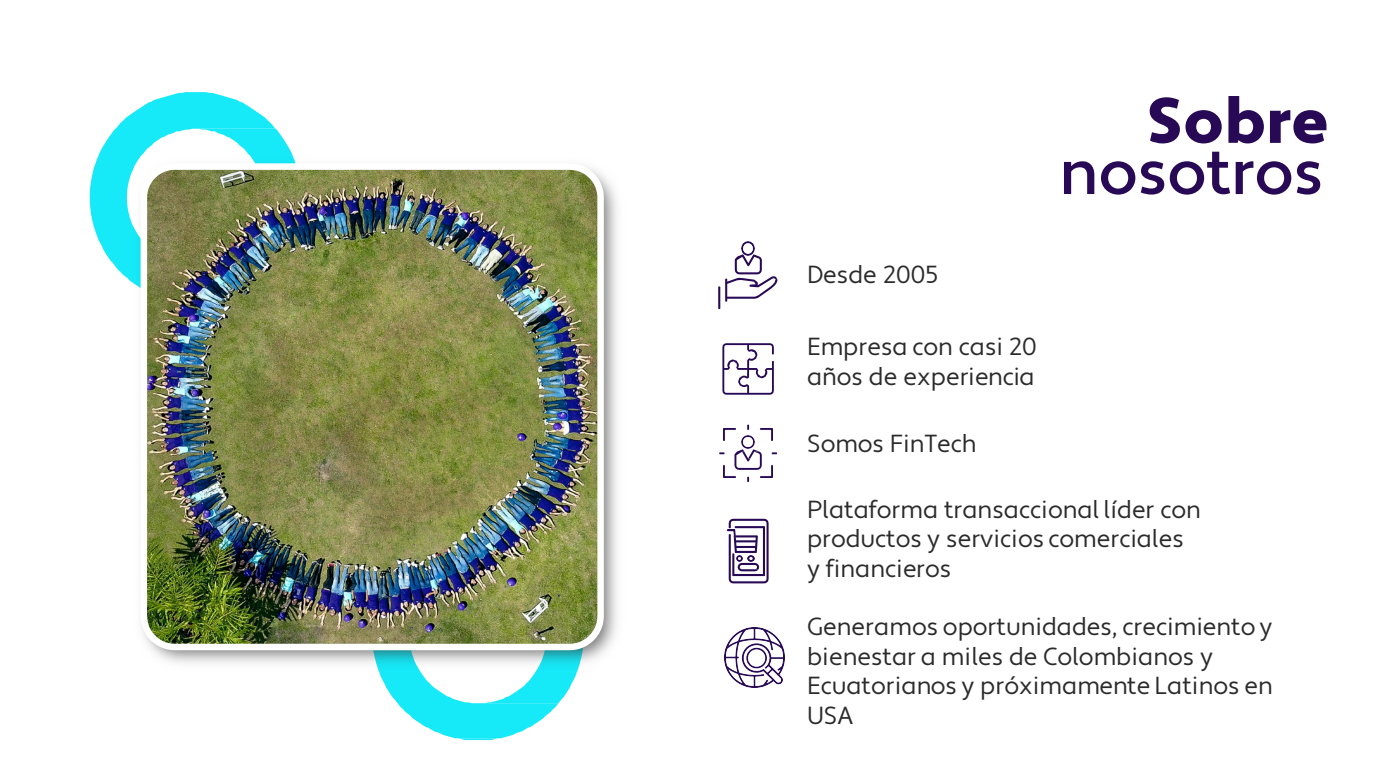
<style>
.page{position:relative;width:1385px;height:780px;background:#fff}
.page>*{position:absolute;margin:0;border:0;box-sizing:border-box;transform-origin:0 0}
.t1{font:500 64.05px "Apertura";color:#280955}
.t2{font:900 64.05px "Apertura";letter-spacing:.01em;color:#280955}
.t3{font:24.68px/29.4px "Apertura";color:#2b2b2b}
</style>
<div class="page">
<svg style="left:90px;top:92px;width:201px;height:189px"></svg>
<svg style="left:380px;top:674px;width:196px;height:65px"></svg>
<img style="left:130px;top:152px;width:487px;height:522px">
<img style="left:137px;top:160px;width:470px;height:493px">
<img style="left:741px;top:242px;width:14px;height:12px">
<svg style="left:718px;top:254px;width:59px;height:55px"></svg>
<svg style="left:722px;top:343px;width:52px;height:51px"></svg>
<img style="left:741px;top:435px;width:14px;height:13px">
<svg style="left:761px;top:428px;width:11px;height:12px"></svg>
<svg style="left:723px;top:428px;width:13px;height:12px"></svg>
<svg style="left:719px;top:449px;width:58px;height:32px"></svg>
<svg style="left:727px;top:518px;width:42px;height:65px"></svg>
<img style="left:724px;top:627px;width:60px;height:60px">
<h2 class="t2" style="left:1147px;top:82px;width:183px">Sobre</h2>
<p class="t1" style="left:1059px;top:133px;width:266px">nosotros</p>
<p class="t3" style="left:807px;top:261px;width:132px">Desde 2005</p>
<p class="t3" style="left:807px;top:332px;width:231px">Empresa con casi 20 años de experiencia</p>
<p class="t3" style="left:807px;top:429px;width:171px">Somos FinTech</p>
<p class="t3" style="left:807px;top:495px;width:395px">Plataforma transaccional líder con productos y servicios comerciales y financieros</p>
<p class="t3" style="left:807px;top:612px;width:467px">Generamos oportunidades, crecimiento y bienestar a miles de Colombianos y<br>Ecuatorianos y próximamente Latinos en<br>USA</p>
</div>
